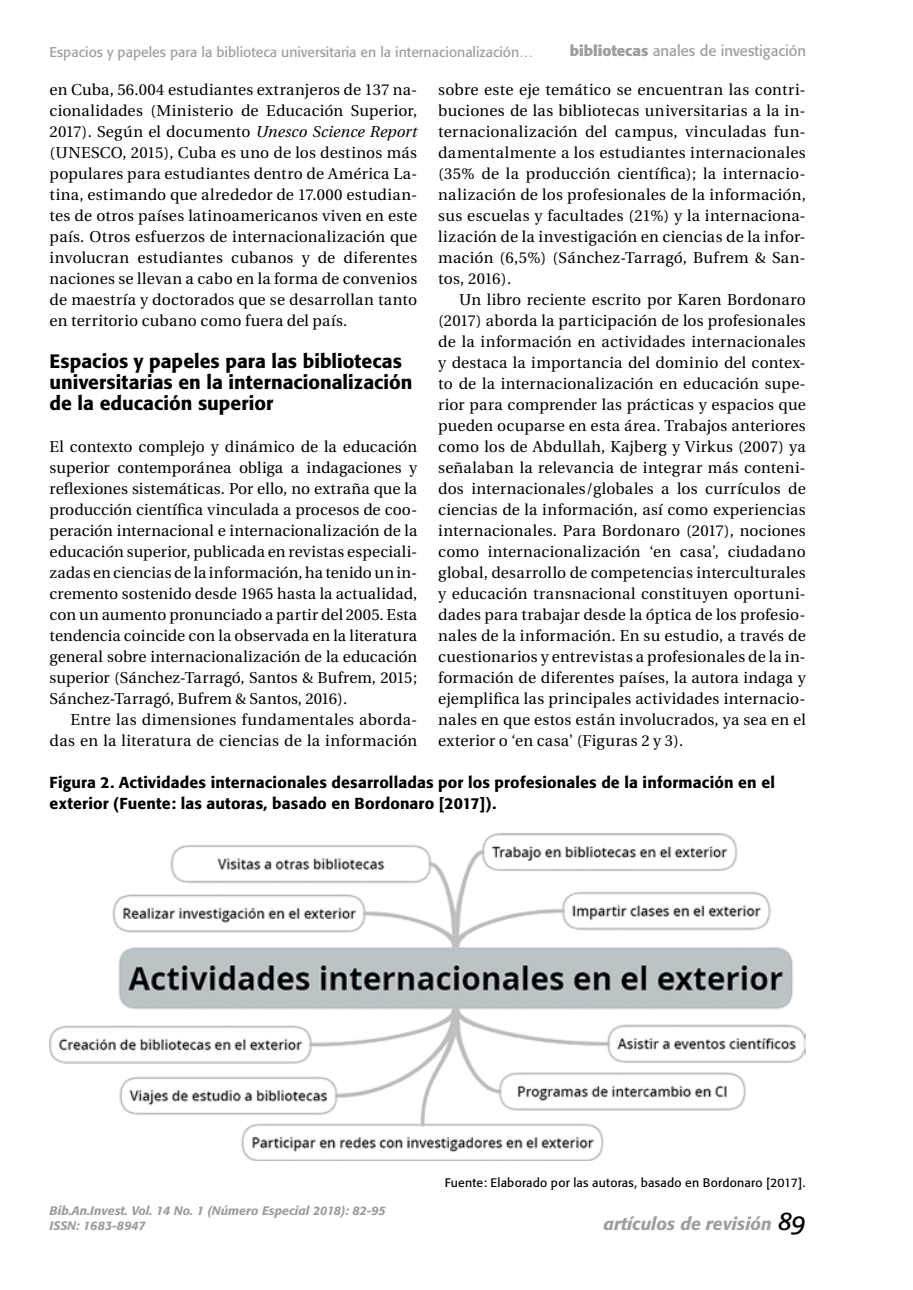
<style>
.page{position:relative;width:913px;height:1290px;background:#fff}
.page>*{position:absolute;margin:0;border:0;box-sizing:border-box;transform-origin:0 0}
.t1{font:500 19.25px/21px "Formata";color:#000}
.t2{font:italic 500 17.5px "Formata";color:#9d9d9c}
.t3{font:15.75px/21px "Utopia";letter-spacing:.015em;color:#000;text-align:justify}
.t4{font:500 15.75px/21px "Formata";letter-spacing:.01em;color:#000}
.t5{font:14.88px "Formata";color:#9d9d9c}
.t6{font:14px "Formata";color:#9d9d9c}
.t7{font:italic 500 12.25px "Formata";color:#9d9d9c}
.t8{font:12.25px "Formata";letter-spacing:.02em;color:#000}
.s1{font-weight:700}
.s2{font-style:italic}
</style>
<div class="page">
<img style="left:50px;top:833px;width:756px;height:328px">
<p class="t6" style="left:50px;top:43px;width:485px">Espacios y papeles para la biblioteca universitaria en la internacionalización…</p>
<p class="t5" style="left:570px;top:42px;width:238px"><span class="s1">bibliotecas</span> anales de investigación</p>
<p class="t3" style="left:50px;top:80px;width:369px">en Cuba, 56.004 estudiantes extranjeros de 137 na&shy;cionalidades (Ministerio de Educación Superior, 2017). Según el documento <span class="s2">Unesco Science Report </span>(UNESCO, 2015), Cuba es uno de los destinos más populares para estudiantes dentro de América La&shy;tina, estimando que alrededor de 17.000 estudian&shy;tes de otros países latinoamericanos viven en este país. Otros esfuerzos de internacionalización que involucran estudiantes cubanos y de diferentes naciones se llevan a cabo en la forma de convenios de maestría y doctorados que se desarrollan tanto en territorio cubano como fuera del país.</p>
<p class="t1" style="left:50px;top:351px;width:364px">Espacios y papeles para las bibliotecas universitarias en la internacionalización de la educación superior</p>
<p class="t3" style="left:50px;top:437px;width:369px">El contexto complejo y dinámico de la educación superior contemporánea obliga a indagaciones y reflexiones sistemáticas. Por ello, no extraña que la producción científica vinculada a procesos de coo&shy;peración internacional e internacionalización de la educación superior, publicada en revistas especiali&shy;zadas en ciencias de la información, ha tenido un in&shy;cremento sostenido desde 1965 hasta la actualidad, con un aumento pronunciado a partir del 2005. Esta tendencia coincide con la observada en la literatura general sobre internacionalización de la educación superior (Sánchez-Tarragó, Santos &amp; Bufrem, 2015; Sánchez-Tarragó, Bufrem &amp; Santos, 2016).</p>
<p class="t3" style="left:50px;top:710px;width:369px;text-align:right">Entre las dimensiones fundamentales aborda&shy;das en la literatura de ciencias de la información</p>
<p class="t3" style="left:438px;top:80px;width:369px">sobre este eje temático se encuentran las contri&shy;buciones de las bibliotecas universitarias a la in&shy;ternacionalización del campus, vinculadas fun&shy;damentalmente a los estudiantes internacionales (35% de la producción científica); la internacio&shy;nalización de los profesionales de la información, sus escuelas y facultades (21%) y la internaciona&shy;lización de la investigación en ciencias de la infor&shy;mación (6,5%) (Sánchez-Tarragó, Bufrem &amp; San&shy;tos, 2016).</p>
<p class="t3" style="left:438px;top:290px;width:369px;text-indent:21px">Un libro reciente escrito por Karen Bordonaro (2017) aborda la participación de los profesionales de la información en actividades internacionales y destaca la importancia del dominio del contex&shy;to de la internacionalización en educación supe&shy;rior para comprender las prácticas y espacios que pueden ocuparse en esta área. Trabajos anteriores como los de Abdullah, Kajberg y Virkus (2007) ya señalaban la relevancia de integrar más conteni&shy;dos internacionales/globales a los currículos de ciencias de la información, así como experiencias internacionales. Para Bordonaro (2017), nociones como internacionalización ‘en casa’, ciudadano global, desarrollo de competencias interculturales y educación transnacional constituyen oportuni&shy;dades para trabajar desde la óptica de los profesio&shy;nales de la información. En su estudio, a través de cuestionarios y entrevistas a profesionales de la in&shy;formación de diferentes países, la autora indaga y ejemplifica las principales actividades internacio&shy;nales en que estos están involucrados, ya sea en el exterior o ‘en casa’ (Figuras 2 y 3).</p>
<p class="t4" style="left:50px;top:772px;width:727px">Figura 2. Actividades internacionales desarrolladas por los profesionales de la información en el exterior (Fuente: las autoras, basado en Bordonaro [2017]).</p>
<p class="t8" style="left:445px;top:1175px;width:363px">Fuente: Elaborado por las autoras, basado en Bordonaro [2017].</p>
<p class="t7" style="left:50px;top:1203px;width:338px">Bib.An.Invest. Vol. 14 No. 1 (Número Especial 2018): 82-95</p>
<p class="t7" style="left:50px;top:1218px;width:97px">ISSN: 1683-8947</p>
<p class="t2" style="left:603px;top:1213px;width:170px">artículos de revisión</p>
</div>
